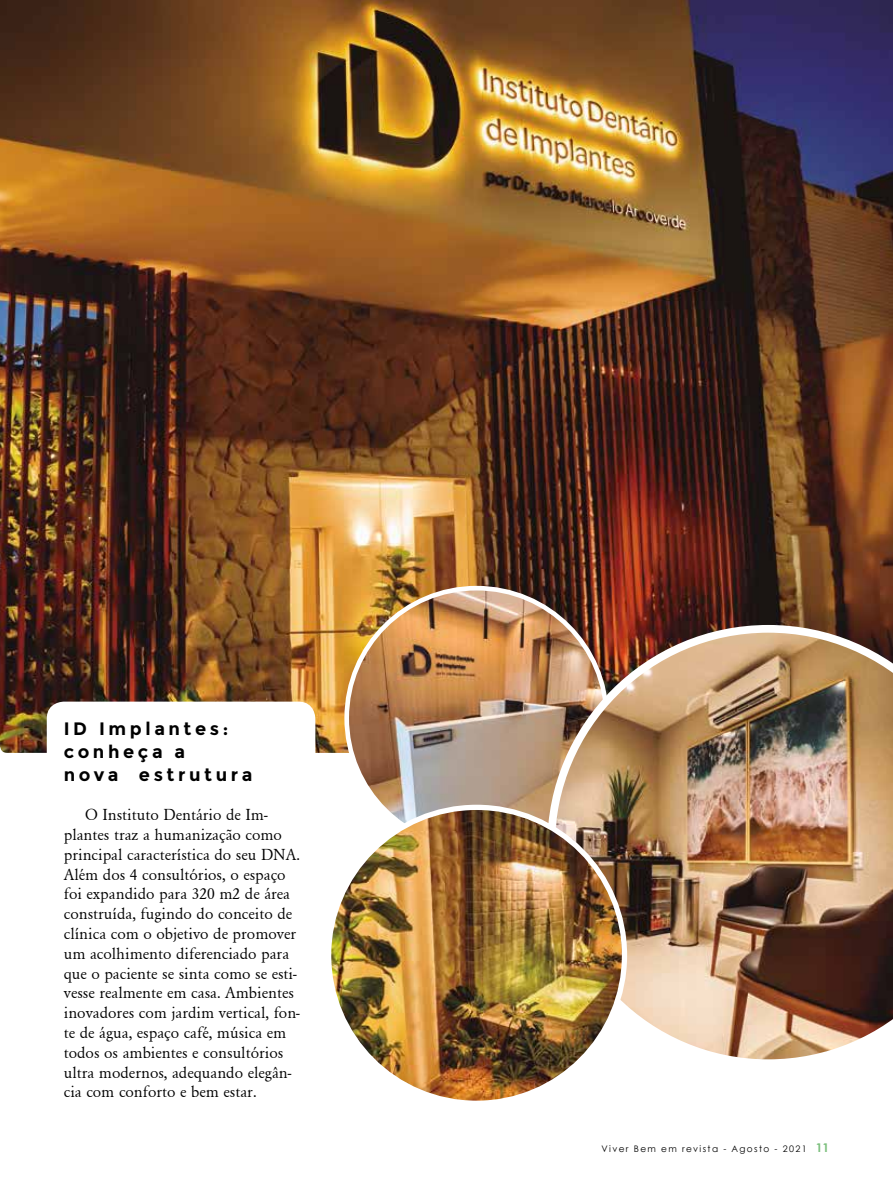
<style>
.page{position:relative;width:893px;height:1191px;background:#fff}
.page>*{position:absolute;margin:0;border:0;box-sizing:border-box;transform-origin:0 0}
.t1{font:700 18px/22.5px "Montserrat";letter-spacing:.2em;color:#000}
.t2{font:16.5px/19.8px "Garamond";color:#000}
.t3{font:9px "Century Gothic";letter-spacing:.15em;color:#000}
.s1{font-weight:700;font-size:12px;color:#7bbf7c}
</style>
<div class="page">
<img style="left:0;top:0;width:893px;height:753px">
<div style="left:47px;top:701px;width:268px;height:399px;background:#fff;border-radius:17px"></div>
<img style="left:347px;top:588px;width:259px;height:260px;border-radius:130px">
<img style="left:547px;top:625px;width:346px;height:435px">
<img style="left:329px;top:807px;width:295px;height:296px;border-radius:148px">
<p class="t1" style="left:64px;top:718px;width:190px">ID Implantes: conheça a<br>nova estrutura</p>
<p class="t2" style="left:64px;top:804px;width:238px;text-indent:21px">O Instituto Dentário de Im&shy;plantes traz a humanização como principal característica do seu DNA.<br>Além dos 4 consultórios, o espaço foi expandido para 320 m2 de área construída, fugindo do conceito de clínica com o objetivo de promover um acolhimento diferenciado para que o paciente se sinta como se esti&shy;vesse realmente em casa. Ambientes inovadores com jardim vertical, fon&shy;te de água, espaço café, música em todos os ambientes e consultórios ultra modernos, adequando elegân&shy;cia com conforto e bem estar.</p>
<p class="t3" style="left:602px;top:1142px;width:229px">Viver Bem em revista - Agosto - 2021 <span class="s1">11</span></p>
</div>
